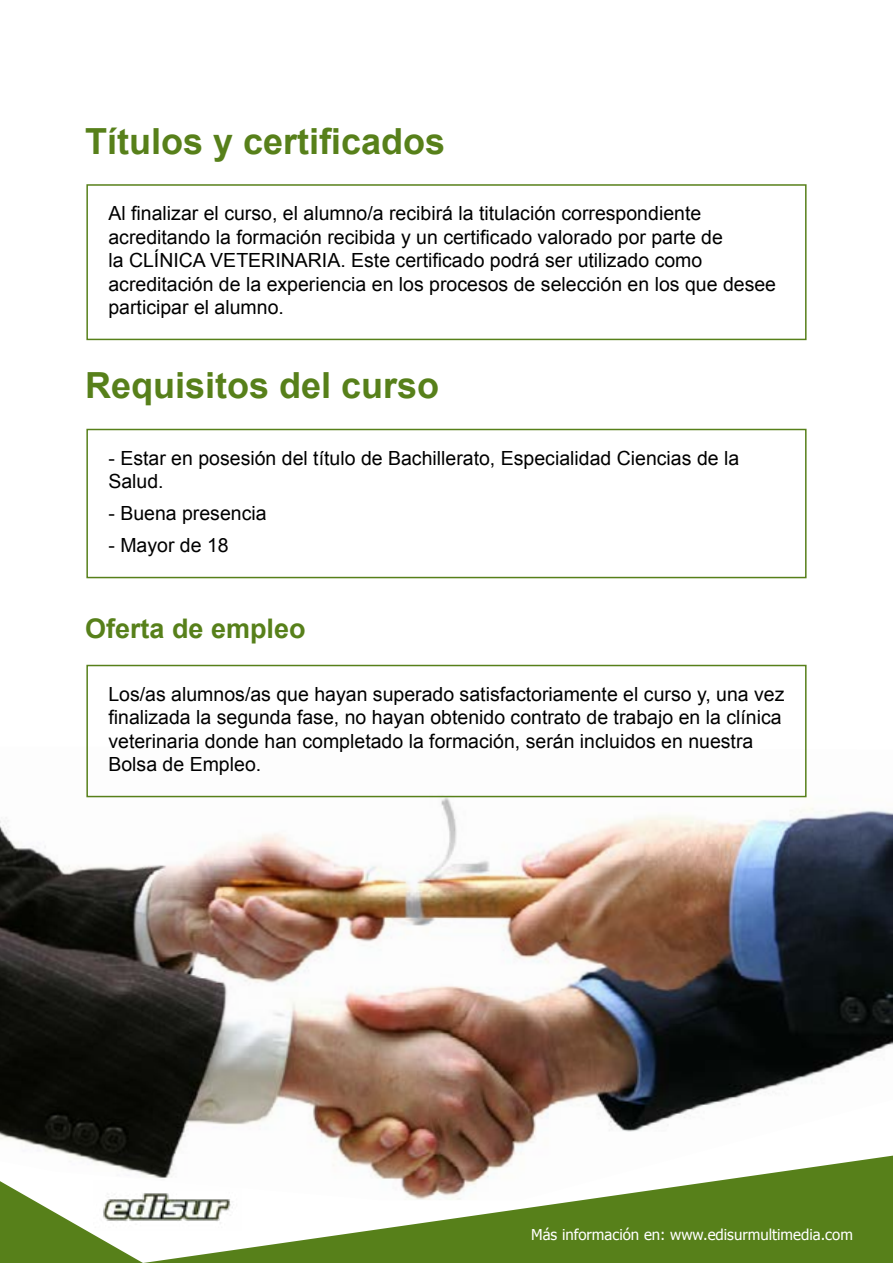
<style>
.page{position:relative;width:893px;height:1263px;background:#fff}
.page>*{position:absolute;margin:0;border:0;box-sizing:border-box;transform-origin:0 0}
.t1{font:700 36px "Arial";color:#57801a}
.t2{font:700 27px "Arial";color:#57801a}
.t3{font:19.5px/23.4px "Arial";color:#000}
.t4{font:15px "Tahoma";color:#fff}
</style>
<div class="page">
<svg style="left:0;top:1200px;width:143px;height:63px"></svg>
<svg style="left:143px;top:1200px;width:750px;height:63px;fill:#57801a"></svg>
<img style="left:94px;top:1200px;width:148px;height:31px">
<img style="left:0;top:746px;width:893px;height:454px">
<div style="left:86px;top:184px;width:720px;height:156px;border:2px solid #57801a"></div>
<div style="left:86px;top:429px;width:720px;height:149px;border:2px solid #57801a"></div>
<div style="left:86px;top:665px;width:720px;height:132px;border:2px solid #57801a"></div>
<h1 class="t1" style="left:85px;top:117px;width:362px">Títulos y certificados</h1>
<p class="t3" style="left:108px;top:202px;width:669px">Al finalizar el curso, el alumno/a recibirá la titulación correspondiente acreditando la formación recibida y un certificado valorado por parte de<br>la CLÍNICA VETERINARIA. Este certificado podrá ser utilizado como acreditación de la experiencia en los procesos de selección en los que desee participar el alumno.</p>
<h1 class="t1" style="left:85px;top:362px;width:356px">Requisitos del curso</h1>
<p class="t3" style="left:108px;top:447px;width:632px">- Estar en posesión del título de Bachillerato, Especialidad Ciencias de la<br>Salud.</p>
<p class="t3" style="left:108px;top:502px;width:160px">- Buena presencia</p>
<p class="t3" style="left:108px;top:534px;width:122px">- Mayor de 18</p>
<h2 class="t2" style="left:85px;top:611px;width:222px">Oferta de empleo</h2>
<p class="t3" style="left:108px;top:683px;width:678px">Los/as alumnos/as que hayan superado satisfactoriamente el curso y, una vez finalizada la segunda fase, no hayan obtenido contrato de trabajo en la clínica veterinaria donde han completado la formación, serán incluidos en nuestra Bolsa de Empleo.</p>
<p class="t4" style="left:531px;top:1224px;width:323px">Más información en: www.edisurmultimedia.com</p>
</div>
